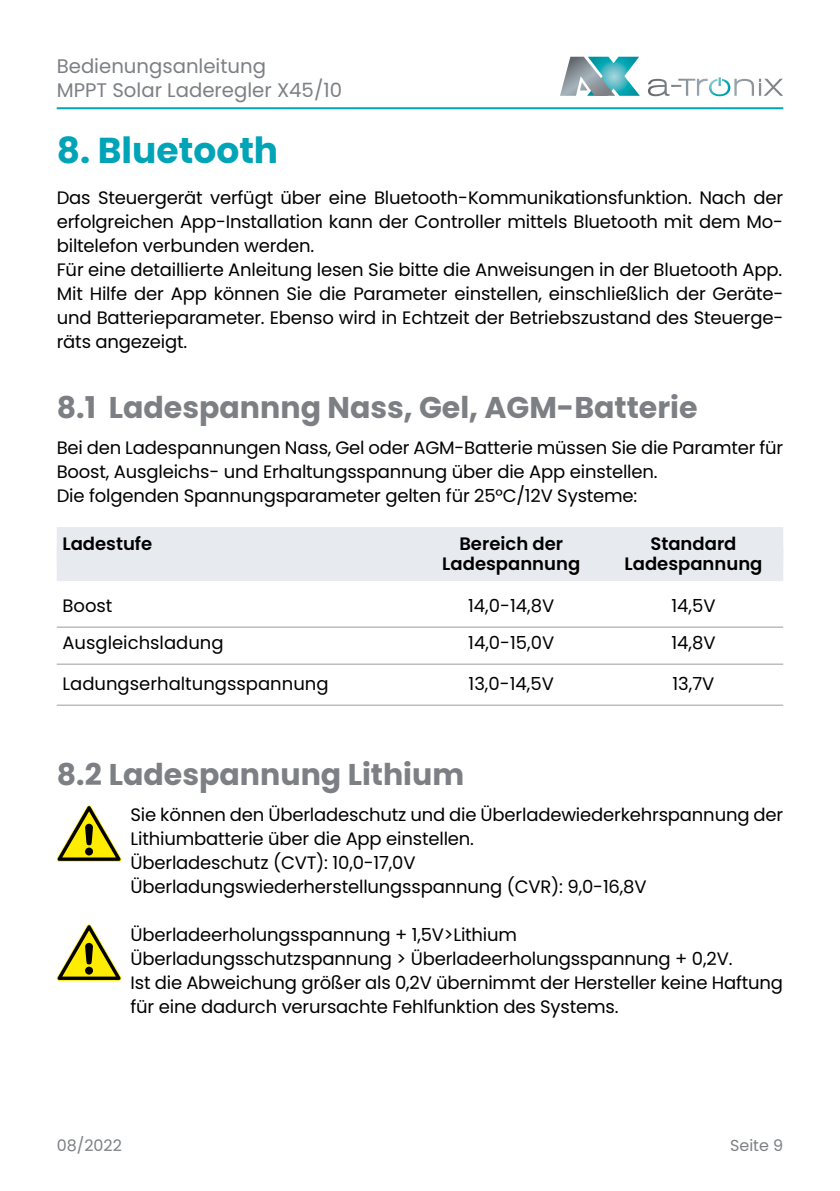
<style>
.page{position:relative;width:840px;height:1191px;background:#fff}
.page>*{position:absolute;margin:0;border:0;box-sizing:border-box;transform-origin:0 0}
.t1{font:700 36px "Poppins";color:#00a4b7}
.t2{font:700 30px "Poppins";color:#7c7f84}
.t3{font:19.6px/24.4px "Poppins";color:#7c7f84}
.t4{font:18px/24px "Poppins";letter-spacing:-.01em;color:#000}
.t5{font:600 18px "Poppins";color:#000}
.t6{font:16px "Poppins";color:#7c7f84}
</style>
<div class="page">
<hr style="left:57px;top:107px;width:725px;height:2px;background:#00a4b7">
<svg style="left:560px;top:57px;width:79px;height:39px"></svg>
<svg style="left:648px;top:77px;width:134px;height:19px"></svg>
<div style="left:57px;top:527px;width:725px;height:34px;background:#e7eaef"></div>
<div style="left:57px;top:547px;width:725px;height:34px;background:#e7eaef"></div>
<hr style="left:57px;top:626px;width:725px;height:1px;background:#9d9d9c">
<hr style="left:57px;top:663px;width:725px;height:1px;background:#9d9d9c">
<hr style="left:57px;top:704px;width:725px;height:1px;background:#9d9d9c">
<svg style="left:56px;top:924px;width:66px;height:57px"></svg>
<svg style="left:56px;top:805px;width:66px;height:57px"></svg>
<p class="t3" style="left:57px;top:54px;width:286px">Bedienungsanleitung<br>MPPT Solar Laderegler X45/10</p>
<h1 class="t1" style="left:57px;top:129px;width:223px">8. Bluetooth</h1>
<p class="t4" style="left:57px;top:185px;width:727px">Das Steuergerät verfügt über eine Bluetooth-Kommunikationsfunktion. Nach der erfolgreichen App-Installation kann der Controller mittels Bluetooth mit dem Mo&shy;biltelefon verbunden werden.<br>Für eine detaillierte Anleitung lesen Sie bitte die Anweisungen in der Bluetooth App.<br>Mit Hilfe der App können Sie die Parameter einstellen, einschließlich der Geräte&shy;und Batterieparameter. Ebenso wird in Echtzeit der Betriebszustand des Steuerge&shy;räts angezeigt.</p>
<h2 class="t2" style="left:57px;top:390px;width:642px">8.1 Ladespannng Nass, Gel, AGM-Batterie</h2>
<p class="t4" style="left:57px;top:435px;width:727px">Bei den Ladespannungen Nass, Gel oder AGM-Batterie müssen Sie die Paramter für<br>Boost, Ausgleichs- und Erhaltungsspannung über die App einstellen.<br>Die folgenden Spannungsparameter gelten für 25°C/12V Systeme:</p>
<p class="t5" style="left:62px;top:533px;width:91px">Ladestufe</p>
<p class="t5" style="left:459px;top:533px;width:105px">Bereich der</p>
<p class="t5" style="left:650px;top:533px;width:87px">Standard</p>
<p class="t5" style="left:442px;top:553px;width:139px">Ladespannung</p>
<p class="t5" style="left:624px;top:553px;width:139px">Ladespannung</p>
<p class="t4" style="left:62px;top:594px;width:52px">Boost</p>
<p class="t4" style="left:468px;top:594px;width:88px">14,0-14,8V</p>
<p class="t4" style="left:671px;top:594px;width:46px">14,5V</p>
<p class="t4" style="left:62px;top:631px;width:163px">Ausgleichsladung</p>
<p class="t4" style="left:468px;top:631px;width:87px">14,0-15,0V</p>
<p class="t4" style="left:671px;top:631px;width:46px">14,8V</p>
<p class="t4" style="left:62px;top:672px;width:267px">Ladungserhaltungsspannung</p>
<p class="t4" style="left:468px;top:672px;width:87px">13,0-14,5V</p>
<p class="t4" style="left:672px;top:672px;width:43px">13,7V</p>
<h2 class="t2" style="left:57px;top:757px;width:409px">8.2 Ladespannung Lithium</h2>
<p class="t4" style="left:130px;top:802px;width:653px">Sie können den Überladeschutz und die Überladewiederkehrspannung der Lithiumbatterie über die App einstellen.<br>Überladeschutz (CVT): 10,0-17,0V Überladungswiederherstellungsspannung (CVR): 9,0-16,8V</p>
<p class="t4" style="left:130px;top:922px;width:653px">Überladeerholungsspannung + 1,5V&gt;Lithium Überladungsschutzspannung &gt; Überladeerholungsspannung + 0,2V.<br>Ist die Abweichung größer als 0,2V übernimmt der Hersteller keine Haftung für eine dadurch verursachte Fehlfunktion des Systems.</p>
<p class="t6" style="left:57px;top:1136px;width:67px">08/2022</p>
<p class="t6" style="left:729px;top:1136px;width:55px">Seite 9</p>
</div>
